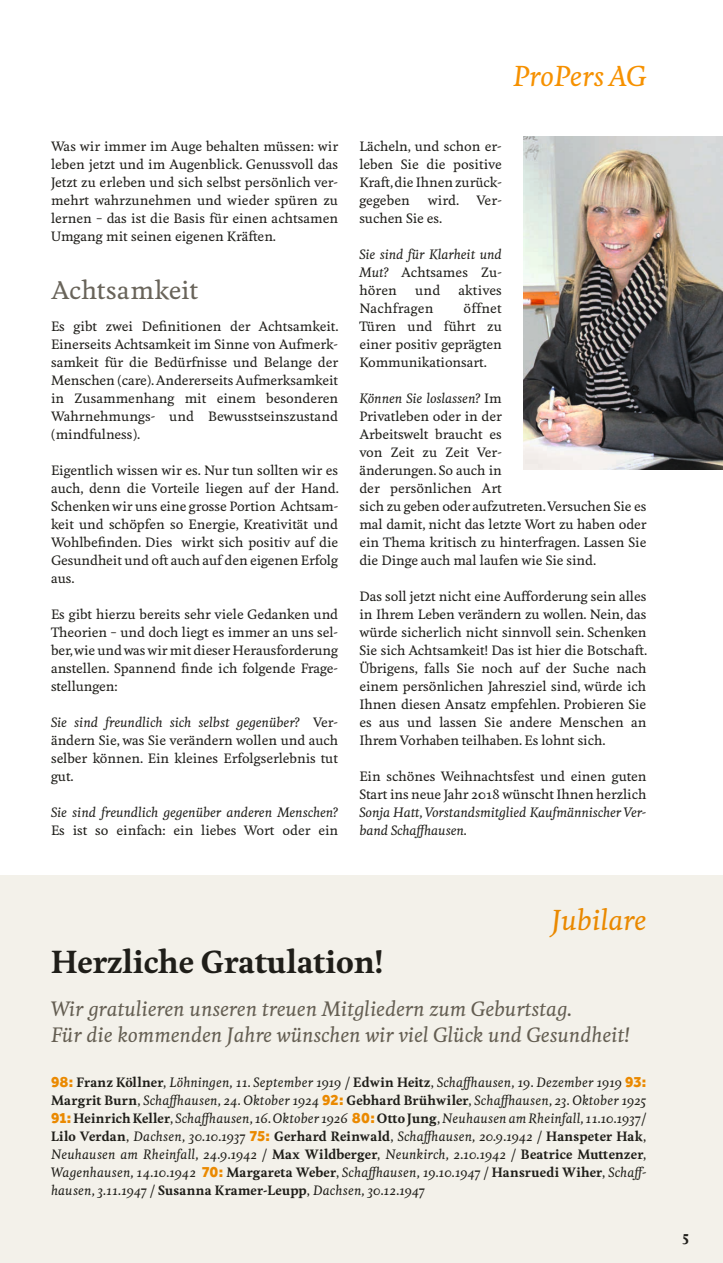
<style>
.page{position:relative;width:723px;height:1263px;background:#fff}
.page>*{position:absolute;margin:0;border:0;box-sizing:border-box;transform-origin:0 0}
.t1{font:700 30px "Feijoa";color:#21201c}
.t2{font:italic 500 27px "Feijoa";color:#f69100}
.t3{font:500 24px "Feijoa";color:#69645a}
.t4{font:italic 500 19.5px/25.5px "Feijoa";color:#69645a}
.t5{font:700 13.5px "Feijoa";color:#21201c}
.t6{font:500 12.75px/18px "Feijoa";letter-spacing:-.005em;color:#21201c;text-align:justify}
.t7{font:italic 500 12.75px/18px "Feijoa";letter-spacing:-.005em;color:#21201c;text-align:justify}
.t8{font:500 12.75px "Feijoa";letter-spacing:.02em;color:#21201c}
.s1{font-style:italic}
.s2{font-style:normal}
.s3{font-family:"Effra Std";font-weight:800;font-style:normal;font-size:15.75px;color:#f69100}
.s4{font-weight:700;font-style:normal}
</style>
<div class="page">
<div style="left:0;top:876px;width:723px;height:387px;background:#f3f1ea"></div>
<img style="left:523px;top:137px;width:200px;height:333px">
<h2 class="t2" style="left:513px;top:59px;width:135px">ProPers AG</h2>
<p class="t6" style="left:51px;top:137px;width:289px">Was wir immer im Auge behalten müssen: wir leben jetzt und im Augenblick. Genussvoll das Jetzt zu erleben und sich selbst persönlich ver&shy;mehrt wahrzunehmen und wieder spüren zu lernen – das ist die Basis für einen achtsamen Umgang mit seinen eigenen Kräften.</p>
<h3 class="t3" style="left:51px;top:275px;width:148px">Achtsamkeit</h3>
<p class="t6" style="left:51px;top:317px;width:289px">Es gibt zwei Definitionen der Achtsamkeit.<br>Einerseits Achtsamkeit im Sinne von Aufmerk&shy;samkeit für die Bedürfnisse und Belange der Menschen (care). Andererseits Aufmerksamkeit in Zusammenhang mit einem besonderen Wahrnehmungs- und Bewusstseinszustand (mindfulness).</p>
<p class="t6" style="left:51px;top:461px;width:289px">Eigentlich wissen wir es. Nur tun sollten wir es auch, denn die Vorteile liegen auf der Hand.<br>Schenken wir uns eine grosse Portion Achtsam&shy;keit und schöpfen so Energie, Kreativität und Wohlbefinden. Dies wirkt sich positiv auf die Gesundheit und oft auch auf den eigenen Erfolg aus.</p>
<p class="t6" style="left:51px;top:605px;width:289px">Es gibt hierzu bereits sehr viele Gedanken und Theorien – und doch liegt es immer an uns sel&shy;ber, wie und was wir mit dieser Herausforderung anstellen. Spannend finde ich folgende Frage&shy;stellungen:</p>
<p class="t6" style="left:51px;top:713px;width:289px"><span class="s1">Sie sind freundlich sich selbst gegenüber?</span> Ver&shy;ändern Sie, was Sie verändern wollen und auch selber können. Ein kleines Erfolgserlebnis tut gut.</p>
<p class="t7" style="left:51px;top:803px;width:288px">Sie sind freundlich gegenüber anderen Menschen?</p>
<p class="t6" style="left:51px;top:821px;width:289px">Es ist so einfach: ein liebes Wort oder ein</p>
<p class="t6" style="left:359px;top:137px;width:144px">Lächeln, und schon er&shy;leben Sie die positive Kraft, die Ihnen zurück&shy;gegeben</p>
<p class="t6" style="left:428px;top:191px;width:33px">wird.</p>
<p class="t6" style="left:476px;top:191px;width:27px">Ver-</p>
<p class="t6" style="left:359px;top:209px;width:84px">suchen Sie es.</p>
<p class="t7" style="left:359px;top:245px;width:144px">Sie sind für Klarheit und Mut? <span class="s2">Achtsames Zu&shy;hören</span></p>
<p class="t6" style="left:415px;top:281px;width:26px">und</p>
<p class="t6" style="left:458px;top:281px;width:45px">aktives</p>
<p class="t8" style="left:359px;top:300px;width:76px">Nachfragen</p>
<p class="t6" style="left:359px;top:299px;width:144px;text-indent:104px">öffnet Türen und führt zu einer positiv geprägten Kommunikationsart.</p>
<p class="t6" style="left:359px;top:389px;width:289px;text-align:left"><span class="s1">Können Sie loslassen?</span> Im<br>Privatleben oder in der<br>Arbeitswelt braucht es<br>von Zeit zu Zeit Ver-<br>änderungen. So auch in<br>der persönlichen Art<br>sich zu geben oder aufzutreten. Versuchen Sie es mal damit, nicht das letzte Wort zu haben oder ein Thema kritisch zu hinterfragen. Lassen Sie die Dinge auch mal laufen wie Sie sind.</p>
<p class="t6" style="left:359px;top:587px;width:289px">Das soll jetzt nicht eine Aufforderung sein alles in Ihrem Leben verändern zu wollen. Nein, das würde sicherlich nicht sinnvoll sein. Schenken Sie sich Achtsamkeit! Das ist hier die Botschaft.<br>Übrigens, falls Sie noch auf der Suche nach einem persönlichen Jahresziel sind, würde ich Ihnen diesen Ansatz empfehlen. Probieren Sie es aus und lassen Sie andere Menschen an Ihrem Vorhaben teilhaben. Es lohnt sich.</p>
<p class="t6" style="left:359px;top:767px;width:289px">Ein schönes Weihnachtsfest und einen guten<br>Start ins neue Jahr 2018 wünscht Ihnen herzlich</p>
<p class="t7" style="left:359px;top:804px;width:289px">Sonja Hatt, Vorstandsmitglied Kaufmännischer Ver&shy;band Schaffhausen.</p>
<h2 class="t2" style="left:552px;top:903px;width:96px">Jubilare</h2>
<h1 class="t1" style="left:51px;top:941px;width:333px">Herzliche Gratulation!</h1>
<h3 class="t4" style="left:51px;top:997px;width:580px">Wir gratulieren unseren treuen Mitgliedern zum Geburtstag.<br>Für die kommenden Jahre wünschen wir viel Glück und Gesundheit!</h3>
<p class="t7" style="left:51px;top:1073px;width:597px"><span class="s3">98:</span> <span class="s4">Franz Köllner</span><span class="s2">,</span> Löhningen, 11. September 1919 <span class="s2">/</span> <span class="s4">Edwin Heitz</span><span class="s2">,</span> Schaffhausen, 19. Dezember 1919 <span class="s3">93:<br></span><span class="s4">Margrit Burn</span><span class="s2">,</span> Schaffhausen, 24. Oktober 1924 <span class="s3">92:</span> <span class="s4">Gebhard Brühwiler</span><span class="s2">,</span> Schaffhausen, 23. Oktober 1925<br><span class="s3">91:</span> <span class="s4">Heinrich Keller</span><span class="s2">,</span> Schaffhausen, 16. Oktober 1926 <span class="s3">80:</span> <span class="s4">Otto Jung</span><span class="s2">,</span> Neuhausen am Rheinfall, 11.10.1937<span class="s2">/ </span><span class="s4">Lilo Verdan</span><span class="s2">,</span> Dachsen, 30.10.1937 <span class="s3">75:</span> <span class="s4">Gerhard Reinwald</span><span class="s2">,</span> Schaffhausen, 20.9.1942 <span class="s2">/</span> <span class="s4">Hanspeter Hak</span><span class="s2">, </span>Neuhausen am Rheinfall, 24.9.1942 <span class="s2">/</span> <span class="s4">Max Wildberger</span><span class="s2">,</span> Neunkirch, 2.10.1942 <span class="s2">/</span> <span class="s4">Beatrice Muttenzer</span><span class="s2">, </span>Wagenhausen, 14.10.1942 <span class="s3">70:</span> <span class="s4">Margareta Weber</span><span class="s2">,</span> Schaffhausen, 19.10.1947 <span class="s2">/</span> <span class="s4">Hansruedi Wiher</span><span class="s2">,</span> Schaff&shy;hausen, 3.11.1947 <span class="s2">/</span> <span class="s4">Susanna Kramer-Leupp</span><span class="s2">,</span> Dachsen, 30.12.1947</p>
<p class="t5" style="left:682px;top:1226px;width:8px">5</p>
</div>
